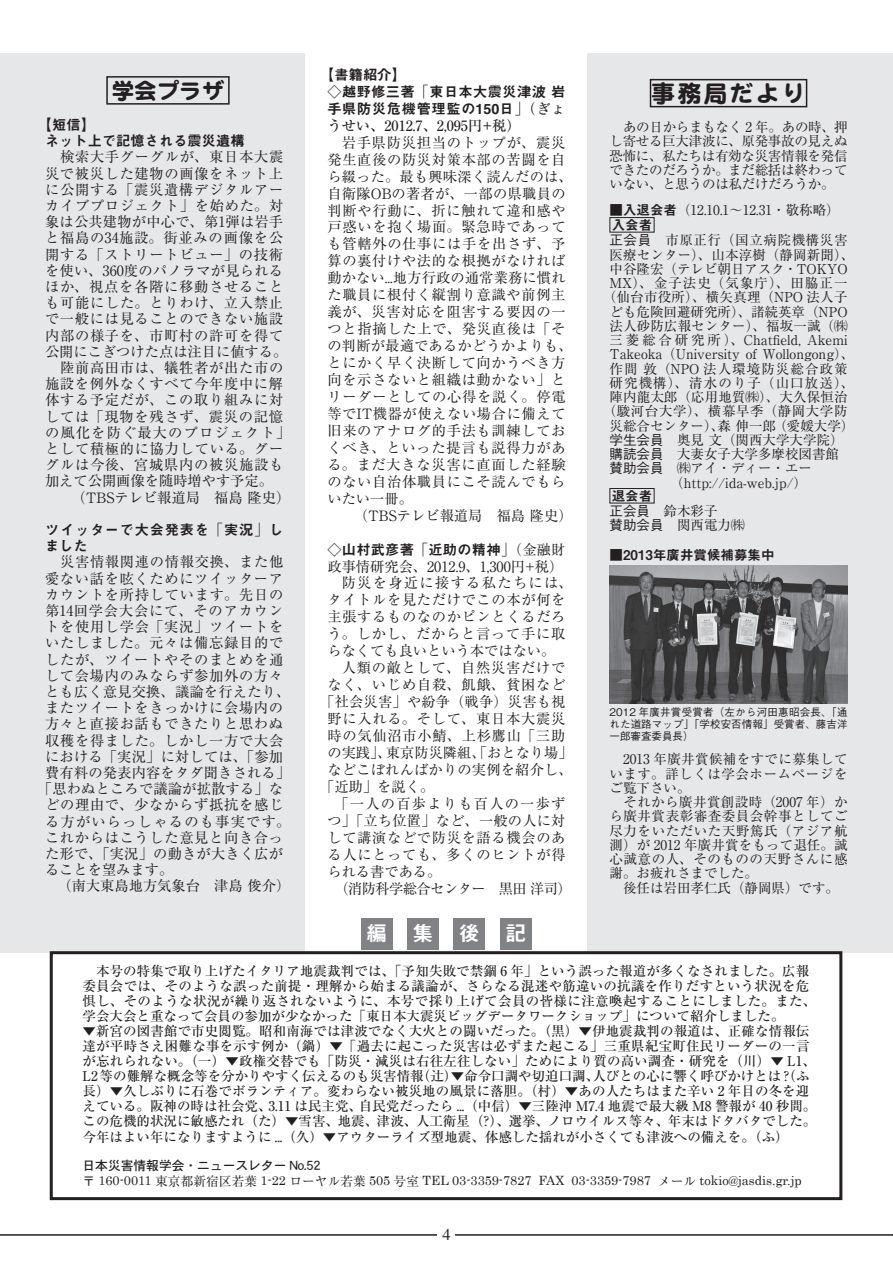
<style>
.page{position:relative;width:893px;height:1263px;background:#fff}
.page>*{position:absolute;margin:0;border:0;box-sizing:border-box;transform-origin:0 0}
.t1{font:600 24px "DFP Maru Gothic CID";letter-spacing:.09em;color:#231f20}
.t2{font:600 22.5px "DFP Maru Gothic CID";color:#231f20}
.t3{font:21px "Midashi Go Pro MB31";color:#fff}
.t4{font:16.5px "Times";color:#231f20}
.t5{font:14.25px/17px "Ryumin Pro";letter-spacing:.045em;color:#231f20}
.t6{font:14.25px "Ryumin Pro";letter-spacing:.015em;color:#231f20}
.t7{font:14.25px "Ryumin Pro";color:#231f20}
.t8{font:14.25px/17px "Midashi Go MB31";letter-spacing:.02em;color:#231f20}
.t9{font:14.25px "Ryumin Pro";letter-spacing:.085em;color:#231f20}
.t10{font:500 14.25px "Ryumin Pro";color:#231f20}
.t11{font:14.25px/16.2px "Midashi Go MB31";letter-spacing:.05em;color:#231f20}
.t12{font:14.25px/16.2px "Midashi Go MB31";color:#231f20}
.t13{font:14.25px "Ryumin Pro";letter-spacing:-.04em;color:#231f20}
.t14{font:14.25px "Ryumin Pro";letter-spacing:.095em;color:#231f20}
.t15{font:500 13.5px/15px "Ryumin Pro";letter-spacing:.005em;color:#231f20}
.t16{font:13.5px/14.2px "Ryumin Pro";color:#231f20;text-align:justify}
.t17{font:13.5px/14.2px "Ryumin Pro";letter-spacing:.03em;color:#231f20}
.t18{font:13.5px "Ryumin Pro";letter-spacing:.08em;color:#231f20}
.t19{font:13.5px "Midashi Go Pro MB31";color:#231f20}
.t20{font:13.5px "Ryumin Pro";letter-spacing:.02em;color:#231f20}
.t21{font:13.5px "Ryumin Pro";letter-spacing:.04em;color:#231f20}
.t22{font:13.5px "Ryumin Pro";letter-spacing:.045em;color:#231f20}
.t23{font:12.75px "Century";color:#231f20}
.t24{font:12.75px "DFPHS Gothic CID W5";color:#231f20}
.t25{font:500 10.5px/12px "Gothic BBB Pro";letter-spacing:.01em;color:#231f20;text-align:justify}
.s1{font-family:"Ryumin Pro";font-weight:500}
.s2{font-family:"Ryumin Pro"}
.s3{font-family:"Midashi Go Pro MB31"}
.s4{font-family:"Gothic BBB Pro";font-weight:500}
</style>
<div class="page">
<div style="left:588px;top:53px;width:305px;height:899px;background:#e6e7e9"></div>
<div style="left:0;top:53px;width:305px;height:899px;background:#e6e7e9"></div>
<hr style="left:0;top:1234px;width:893px;height:2px;background:#231f20">
<div style="left:438px;top:1224px;width:17px;height:22px;background:#fff"></div>
<div style="left:106px;top:76px;width:124px;height:29px;border:2px solid #231f20"></div>
<div style="left:361px;top:917px;width:32px;height:32px;background:#808285"></div>
<div style="left:407px;top:917px;width:32px;height:32px;background:#808285"></div>
<div style="left:453px;top:917px;width:32px;height:32px;background:#808285"></div>
<div style="left:500px;top:917px;width:32px;height:32px;background:#808285"></div>
<div style="left:50px;top:951px;width:792px;height:249px;border:3px solid #231f20"></div>
<div style="left:609px;top:217px;width:45px;height:15px;border:1px solid #231f20"></div>
<div style="left:609px;top:488px;width:45px;height:15px;border:1px solid #231f20"></div>
<div style="left:650px;top:79px;width:157px;height:28px;border:2px solid #231f20"></div>
<img style="left:609px;top:566px;width:238px;height:138px">
<h2 class="t2" style="left:112px;top:78px;width:114px">学会プラザ</h2>
<p class="t8" style="left:327px;top:66px;width:240px;text-indent:-7px">【書籍紹介】<br>◇越野修三著「東日本大震災津波 岩手県防災危機管理監の150日」<span class="s1">（ぎょ</span></p>
<p class="t10" style="left:327px;top:114px;width:195px">うせい、2012.7、2,095円+税）</p>
<p class="t5" style="left:327px;top:133px;width:247px;text-indent:14px">岩手県防災担当のトップが、震災発生直後の防災対策本部の苦闘を自ら綴った。最も興味深く読んだのは、自衛隊OBの著者が、一部の県職員の判断や行動に、折に触れて違和感や戸惑いを抱く場面。緊急時であっても管轄外の仕事には手を出さず、予算の裏付けや法的な根拠がなければ動かない...地方行政の通常業務に慣れた職員に根付く縦割り意識や前例主義が、災害対応を阻害する要因の一つと指摘した上で、発災直後は「その判断が最適であるかどうかよりも、とにかく早く決断して向かうべき方向を示さないと組織は動かない」とリーダーとしての心得を説く。停電等でIT機器が使えない場合に備えて旧来のアナログ的手法も訓練しておくべき、といった提言も説得力がある。まだ大きな災害に直面した経験のない自治体職員にこそ読んでもらいたい一冊。</p>
<p class="t7" style="left:354px;top:504px;width:220px">（TBSテレビ報道局　福島 隆史）</p>
<p class="t8" style="left:327px;top:541px;width:240px">◇山村武彦著「近助の精神」<span class="s2">（金融財</span></p>
<p class="t7" style="left:327px;top:555px;width:237px">政事情研究会、2012.9、1,300円+税）</p>
<p class="t14" style="left:342px;top:572px;width:232px">防災を身近に接する私たちには、</p>
<p class="t5" style="left:327px;top:591px;width:240px">タイトルを見ただけでこの本が何を</p>
<p class="t5" style="left:327px;top:608px;width:240px">主張するものなのかピンとくるだろ</p>
<p class="t5" style="left:327px;top:624px;width:240px">う。しかし、だからと言って手に取</p>
<p class="t7" style="left:327px;top:640px;width:229px">らなくても良いという本ではない。</p>
<p class="t5" style="left:342px;top:658px;width:225px">人類の敵として、自然災害だけで</p>
<p class="t5" style="left:327px;top:675px;width:240px">なく、いじめ自殺、飢餓、貧困など</p>
<p class="t6" style="left:320px;top:691px;width:247px">「社会災害」や紛争（戦争）災害も視</p>
<p class="t5" style="left:327px;top:709px;width:240px">野に入れる。そして、東日本大震災</p>
<p class="t5" style="left:327px;top:726px;width:240px">時の気仙沼市小鯖、上杉鷹山「三助</p>
<p class="t7" style="left:327px;top:741px;width:247px">の実践」、東京防災隣組、「おとなり場」</p>
<p class="t6" style="left:327px;top:758px;width:247px">などこぼれんばかりの実例を紹介し、</p>
<p class="t5" style="left:320px;top:777px;width:115px">「近助」を説く。</p>
<p class="t9" style="left:335px;top:792px;width:232px">「一人の百歩よりも百人の一歩ず</p>
<p class="t6" style="left:327px;top:809px;width:240px">つ」「立ち位置」など、一般の人に対</p>
<p class="t5" style="left:327px;top:828px;width:240px">して講演などで防災を語る機会のあ</p>
<p class="t5" style="left:327px;top:845px;width:240px">る人にとっても、多くのヒントが得</p>
<p class="t7" style="left:327px;top:860px;width:115px">られる書である。</p>
<p class="t13" style="left:335px;top:877px;width:239px">（消防科学総合センター　黒田 洋司）</p>
<h3 class="t3" style="left:366px;top:917px;width:162px">編集後記</h3>
<p class="t15" style="left:83px;top:963px;width:735px">　本号の特集で取り上げたイタリア地震裁判では、「予知失敗で禁錮 6 年」という誤った報道が多くなされました。広報委員会では、そのような誤った前提・理解から始まる議論が、さらなる混迷や筋違いの抗議を作りだすという状況を危惧し、そのような状況が繰り返されないように、本号で採り上げて会員の皆様に注意喚起することにしました。また、学会大会と重なって会員の参加が少なかった「東日本大震災ビッグデータワークショップ」について紹介しました。</p>
<p class="t15" style="left:83px;top:1023px;width:735px">▼新宮の図書館で市史閲覧。昭和南海では津波でなく大火との闘いだった。（黒）▼伊地震裁判の報道は、正確な情報伝達が平時さえ困難な事を示す例か（鍋）▼「過去に起こった災害は必ずまた起こる」三重県紀宝町住民リーダーの一言が忘れられない。（一）▼政権交替でも「防災・減災は右往左往しない」ためにより質の高い調査・研究を（川）▼ L1、L2等の難解な概念等を分かりやすく伝えるのも災害情報（辻）▼命令口調や切迫口調、人びとの心に響く呼びかけとは ?（ふ長）▼久しぶりに石巻でボランティア。変わらない被災地の風景に落胆。（村）▼あの人たちはまた辛い 2 年目の冬を迎えている。阪神の時は社会党、3.11 は民主党、自民党だったら ...（中信）▼三陸沖 M7.4 地震で最大級 M8 警報が 40 秒間。この危機的状況に敏感たれ（た）▼雪害、地震、津波、人工衛星（?）、選挙、ノロウイルス等々、年末はドタバタでした。今年はよい年になりますように ...（久）▼アウターライズ型地震、体感した揺れが小さくても津波への備えを。（ふ）</p>
<p class="t24" style="left:83px;top:1159px;width:240px">日本災害情報学会・ニュースレター No.52</p>
<p class="t23" style="left:83px;top:1170px;width:721px"><span class="s2">〒</span> 160-0011 <span class="s2">東京都新宿区若葉</span> 1-22 <span class="s2">ローヤル若葉</span> 505 <span class="s2">号室</span> TEL 03-3359-7827 FAX 03-3359-7987 <span class="s2">メール</span> tokio@jasdis.gr.jp</p>
<h1 class="t1" style="left:651px;top:80px;width:156px">事務局だより</h1>
<p class="t12" style="left:45px;top:117px;width:201px;text-indent:-7px">【短信】<br>ネット上で記憶される震災遺構</p>
<p class="t5" style="left:45px;top:148px;width:247px;line-height:16.2px">　検索大手グーグルが、東日本大震災で被災した建物の画像をネット上に公開する「震災遺構デジタルアーカイブプロジェクト」を始めた。対象は公共建物が中心で、第1弾は岩手と福島の34施設。街並みの画像を公開する「ストリートビュー」の技術を使い、360度のパノラマが見られるほか、視点を各階に移動させることも可能にした。とりわけ、立入禁止で一般には見ることのできない施設内部の様子を、市町村の許可を得て公開にこぎつけた点は注目に値する。　陸前高田市は、犠牲者が出た市の施設を例外なくすべて今年度中に解体する予定だが、この取り組みに対しては「現物を残さず、震災の記憶の風化を防ぐ最大のプロジェクト」として積極的に協力している。グーグルは今後、宮城県内の被災施設も加えて公開画像を随時増やす予定。</p>
<p class="t7" style="left:72px;top:486px;width:220px">（TBSテレビ報道局　福島 隆史）</p>
<p class="t11" style="left:45px;top:522px;width:240px">ツイッターで大会発表を「実況」しました</p>
<p class="t5" style="left:45px;top:553px;width:240px">　災害情報関連の情報交換、また他</p>
<p class="t5" style="left:45px;top:569px;width:240px">愛ない話を呟くためにツイッターア</p>
<p class="t5" style="left:45px;top:585px;width:240px">カウントを所持しています。先日の</p>
<p class="t5" style="left:45px;top:601px;width:240px">第14回学会大会にて、そのアカウン</p>
<p class="t5" style="left:45px;top:617px;width:240px">トを使用し学会「実況」ツイートを</p>
<p class="t5" style="left:45px;top:634px;width:240px">いたしました。元々は備忘録目的で</p>
<p class="t5" style="left:45px;top:650px;width:240px">したが、ツイートやそのまとめを通</p>
<p class="t5" style="left:45px;top:666px;width:240px">して会場内のみならず参加外の方々</p>
<p class="t6" style="left:45px;top:680px;width:247px">とも広く意見交換、議論を行えたり、</p>
<p class="t5" style="left:45px;top:698px;width:240px">またツイートをきっかけに会場内の</p>
<p class="t5" style="left:45px;top:715px;width:240px">方々と直接お話もできたりと思わぬ</p>
<p class="t5" style="left:45px;top:731px;width:240px">収穫を得ました。しかし一方で大会</p>
<p class="t6" style="left:45px;top:745px;width:240px">における「実況」に対しては、「参加</p>
<p class="t6" style="left:45px;top:761px;width:247px">費有料の発表内容をタダ聞きされる」</p>
<p class="t6" style="left:38px;top:778px;width:247px">「思わぬところで議論が拡散する」な</p>
<p class="t5" style="left:45px;top:796px;width:240px">どの理由で、少なからず抵抗を感じ</p>
<p class="t9" style="left:45px;top:810px;width:247px">る方がいらっしゃるのも事実です。</p>
<p class="t5" style="left:45px;top:828px;width:240px">これからはこうした意見と向き合っ</p>
<p class="t6" style="left:45px;top:842px;width:240px">た形で、「実況」の動きが大きく広が</p>
<p class="t7" style="left:45px;top:859px;width:130px">ることを望みます。</p>
<p class="t7" style="left:58px;top:875px;width:234px">（南大東島地方気象台　津島 俊介）</p>
<p class="t16" style="left:609px;top:119px;width:240px">　あの日からまもなく 2 年。あの時、押し寄せる巨大津波に、原発事故の見えぬ恐怖に、私たちは有効な災害情報を発信できたのだろうか。まだ総括は終わっていない、と思うのは私だけだろうか。</p>
<p class="t16" style="left:609px;top:202px;width:232px">■<span class="s3">入退会者</span>（12.10.1～12.31・敬称略）</p>
<p class="t19" style="left:612px;top:214px;width:42px">入会者</p>
<p class="t22" style="left:609px;top:230px;width:240px"><span class="s4">正会員</span>　市原正行（国立病院機構災害</p>
<p class="t16" style="left:609px;top:246px;width:246px">医療センター）、山本淳樹（静岡新聞）、</p>
<p class="t16" style="left:609px;top:261px;width:240px">中谷隆宏（テレビ朝日アスク・TOKYO</p>
<p class="t18" style="left:609px;top:272px;width:240px">MX）、金子法史（気象庁）、田脇正一</p>
<p class="t20" style="left:603px;top:287px;width:246px">（仙台市役所）、横矢真理（NPO 法人子</p>
<p class="t16" style="left:609px;top:303px;width:240px">ども危険回避研究所）、諸続英章（NPO</p>
<p class="t16" style="left:609px;top:318px;width:240px">法人砂防広報センター）、福坂一誠（㈱</p>
<p class="t16" style="left:609px;top:332px;width:240px">三菱総合研究所）、Chatfield, Akemi</p>
<p class="t16" style="left:609px;top:346px;width:246px">Takeoka（University of Wollongong）、</p>
<p class="t18" style="left:609px;top:358px;width:240px">作間 敦（NPO 法人環境防災総合政策</p>
<p class="t18" style="left:609px;top:372px;width:246px">研究機構）、清水のり子（山口放送）、</p>
<p class="t16" style="left:609px;top:389px;width:240px">陣内龍太郎（応用地質㈱）、大久保恒治</p>
<p class="t21" style="left:603px;top:401px;width:246px">（駿河台大学）、横幕早季（静岡大学防</p>
<p class="t16" style="left:609px;top:417px;width:246px">災総合センター）、森 伸一郎（愛媛大学）</p>
<p class="t16" style="left:609px;top:432px;width:235px"><span class="s4">学生会員</span>　奥見 文（関西大学大学院）</p>
<p class="t16" style="left:609px;top:446px;width:231px"><span class="s4">購読会員</span>　大妻女子大学多摩校図書館</p>
<p class="t16" style="left:609px;top:460px;width:204px"><span class="s4">賛助会員</span>　㈱アイ・ディー・エー</p>
<p class="t16" style="left:609px;top:474px;width:199px">　　　　　（http://ida-web.jp/）</p>
<p class="t19" style="left:612px;top:485px;width:42px">退会者</p>
<p class="t16" style="left:609px;top:503px;width:136px"><span class="s4">正会員</span>　鈴木彩子<br><span class="s4">賛助会員</span>　関西電力㈱</p>
<p class="t19" style="left:609px;top:544px;width:167px"><span class="s2">■</span>2013年廣井賞候補募集中</p>
<p class="t25" style="left:609px;top:704px;width:240px">2012 年廣井賞受賞者（左から河田惠昭会長、「通れた道路マップ」「学校安否情報」受賞者、藤吉洋一郎審査委員長）</p>
<p class="t17" style="left:609px;top:751px;width:240px">　2013 年廣井賞候補をすでに募集しています。詳しくは学会ホームページをご覧下さい。<br>　それから廣井賞創設時（2007 年）から廣井賞表彰審査委員会幹事としてご尽力をいただいた天野篤氏（アジア航測）が 2012 年廣井賞をもって退任。誠心誠意の人、そのものの天野さんに感謝。お疲れさまでした。<br>　後任は岩田孝仁氏（静岡県）です。</p>
<p class="t4" style="left:442px;top:1225px;width:10px">4</p>
</div>
